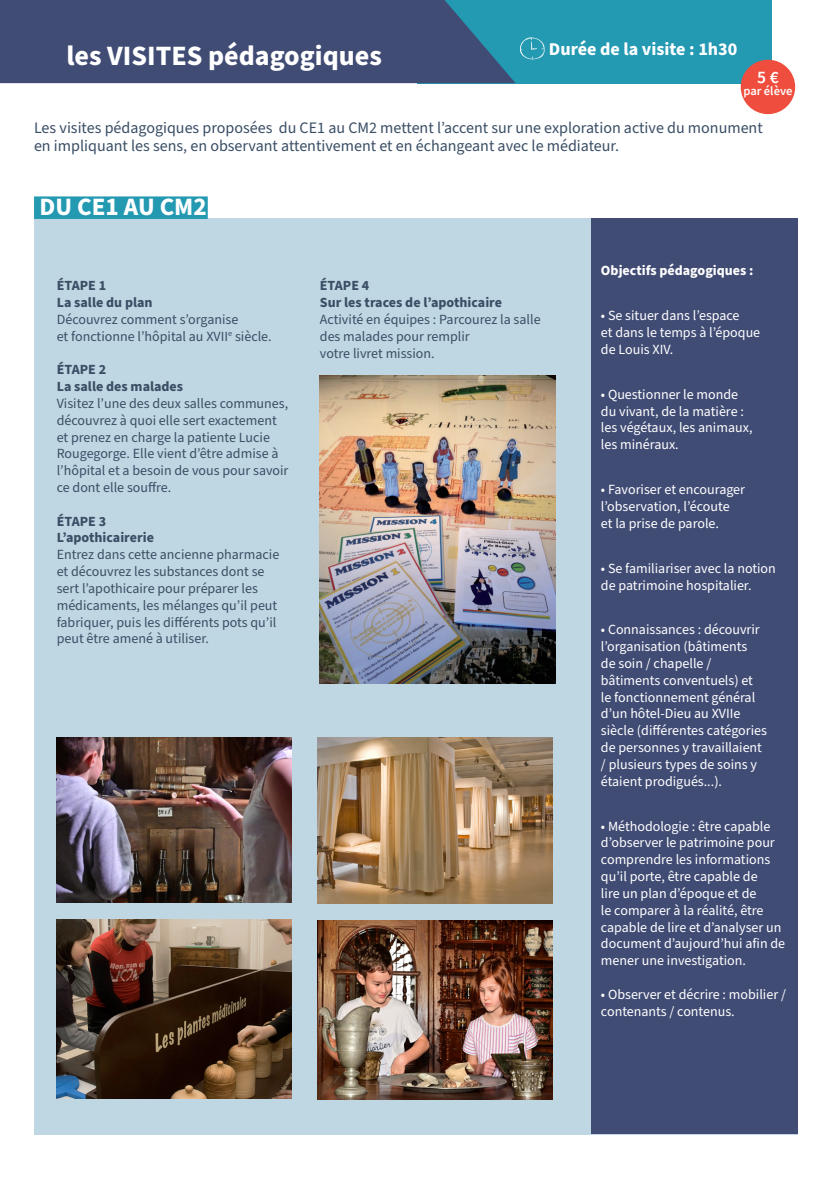
<style>
.page{position:relative;width:840px;height:1191px;background:#fff}
.page>*{position:absolute;margin:0;border:0;box-sizing:border-box;transform-origin:0 0}
.t1{font:700 28px "Source Sans Pro";color:#fff}
.t2{font:700 25px "Source Sans Pro";color:#fff}
.t3{font:700 18px "Source Sans Pro";color:#fff}
.t4{font:600 17.6px "Source Sans Pro";color:#fff}
.t5{font:16px "Source Sans Pro";color:#3a4e65}
.t6{font:14px/16.8px "Source Sans Pro";color:#fff}
.t7{font:14px/16.8px "Source Sans Pro";color:#3a4e65}
.t8{font:700 14px "Source Sans Pro";color:#3a4e65}
.t9{font:700 14px "Source Sans Pro";color:#fff}
.t10{font:600 12.4px "Source Sans Pro";color:#fff}
</style>
<div class="page">
<div style="left:34px;top:218px;width:763px;height:916px;background:#bfd7e2"></div>
<div style="left:417px;top:0;width:354px;height:83px;background:#2399b2"></div>
<div style="left:590px;top:218px;width:207px;height:465px;background:#414c75"></div>
<div style="left:590px;top:655px;width:207px;height:479px;background:#414c75"></div>
<div style="left:0;top:0;width:515px;height:83px;background:#414c75"></div>
<div style="left:34px;top:196px;width:174px;height:23px;background:#2399b2"></div>
<svg style="left:519px;top:37px;width:25px;height:23px"></svg>
<img style="left:320px;top:375px;width:235px;height:309px">
<img style="left:56px;top:919px;width:236px;height:179px">
<div style="left:740px;top:60px;width:54px;height:54px;background:#ef4d3d;border-radius:50%"></div>
<img style="left:317px;top:737px;width:235px;height:166px">
<img style="left:317px;top:920px;width:235px;height:179px">
<img style="left:56px;top:737px;width:236px;height:165px">
<p class="t1" style="left:66px;top:37px;width:317px">les VISITES pédagogiques</p>
<p class="t3" style="left:548px;top:36px;width:190px">Durée de la visite : 1h30</p>
<p class="t4" style="left:756px;top:65px;width:23px">5 €</p>
<p class="t10" style="left:743px;top:83px;width:51px">par élève</p>
<p class="t5" style="left:34px;top:117px;width:729px">Les visites pédagogiques proposées du CE1 au CM2 mettent l’accent sur une exploration active du monument</p>
<p class="t5" style="left:34px;top:135px;width:586px">en impliquant les sens, en observant attentivement et en échangeant avec le médiateur.</p>
<p class="t2" style="left:40px;top:190px;width:169px">DU CE1 AU CM2</p>
<p class="t8" style="left:57px;top:276px;width:51px">ÉTAPE 1</p>
<p class="t8" style="left:57px;top:293px;width:97px">La salle du plan</p>
<p class="t7" style="left:57px;top:311px;width:183px">Découvrez comment s’organise</p>
<p class="t7" style="left:57px;top:328px;width:216px">et fonctionne l’hôpital au XVII<sup>e</sup> siècle.</p>
<p class="t8" style="left:57px;top:360px;width:51px">ÉTAPE 2</p>
<p class="t8" style="left:57px;top:377px;width:128px">La salle des malades</p>
<p class="t7" style="left:57px;top:395px;width:233px">Visitez l’une des deux salles communes, découvrez à quoi elle sert exactement et prenez en charge la patiente Lucie Rougegorge. Elle vient d’être admise à l’hôpital et a besoin de vous pour savoir ce dont elle souffre.</p>
<p class="t8" style="left:57px;top:511px;width:51px">ÉTAPE 3</p>
<p class="t8" style="left:57px;top:528px;width:99px">L’apothicairerie</p>
<p class="t7" style="left:57px;top:546px;width:224px">Entrez dans cette ancienne pharmacie</p>
<p class="t7" style="left:57px;top:563px;width:209px">et découvrez les substances dont se</p>
<p class="t7" style="left:57px;top:580px;width:203px">sert l’apothicaire pour préparer les</p>
<p class="t7" style="left:57px;top:597px;width:222px">médicaments, les mélanges qu’il peut</p>
<p class="t7" style="left:57px;top:614px;width:221px">fabriquer, puis les différents pots qu’il peut être amené à utiliser.</p>
<p class="t8" style="left:320px;top:276px;width:51px">ÉTAPE 4</p>
<p class="t8" style="left:320px;top:293px;width:183px">Sur les traces de l’apothicaire</p>
<p class="t7" style="left:320px;top:311px;width:222px">Activité en équipes : Parcourez la salle des malades pour remplir</p>
<p class="t7" style="left:320px;top:345px;width:116px">votre livret mission.</p>
<p class="t9" style="left:600px;top:261px;width:154px">Objectifs pédagogiques :</p>
<p class="t6" style="left:600px;top:307px;width:140px">• Se situer dans l’espace</p>
<p class="t6" style="left:600px;top:324px;width:161px">et dans le temps à l’époque</p>
<p class="t6" style="left:600px;top:341px;width:74px">de Louis XIV.</p>
<p class="t6" style="left:600px;top:386px;width:139px">• Questionner le monde</p>
<p class="t6" style="left:600px;top:403px;width:144px">du vivant, de la matière :</p>
<p class="t6" style="left:600px;top:420px;width:153px">les végétaux, les animaux,</p>
<p class="t6" style="left:600px;top:436px;width:79px">les minéraux.</p>
<p class="t6" style="left:600px;top:481px;width:146px">• Favoriser et encourager</p>
<p class="t6" style="left:600px;top:498px;width:130px">l’observation, l’écoute</p>
<p class="t6" style="left:600px;top:515px;width:119px">et la prise de parole.</p>
<p class="t6" style="left:600px;top:560px;width:176px">• Se familiariser avec la notion de patrimoine hospitalier.</p>
<p class="t6" style="left:600px;top:622px;width:167px">• Connaissances : découvrir l’organisation (bâtiments<br>de soin / chapelle / bâtiments conventuels) et le fonctionnement général d’un hôtel-Dieu au XVIIe siècle (différentes catégories de personnes y travaillaient / plusieurs types de soins y étaient prodigués...).</p>
<p class="t6" style="left:600px;top:818px;width:186px">• Méthodologie : être capable d’observer le patrimoine pour comprendre les informations qu’il porte, être capable de<br>lire un plan d’époque et de<br>le comparer à la réalité, être capable de lire et d’analyser un document d’aujourd’hui afin de mener une investigation.</p>
<p class="t6" style="left:600px;top:986px;width:186px">• Observer et décrire : mobilier / contenants / contenus.</p>
</div>
